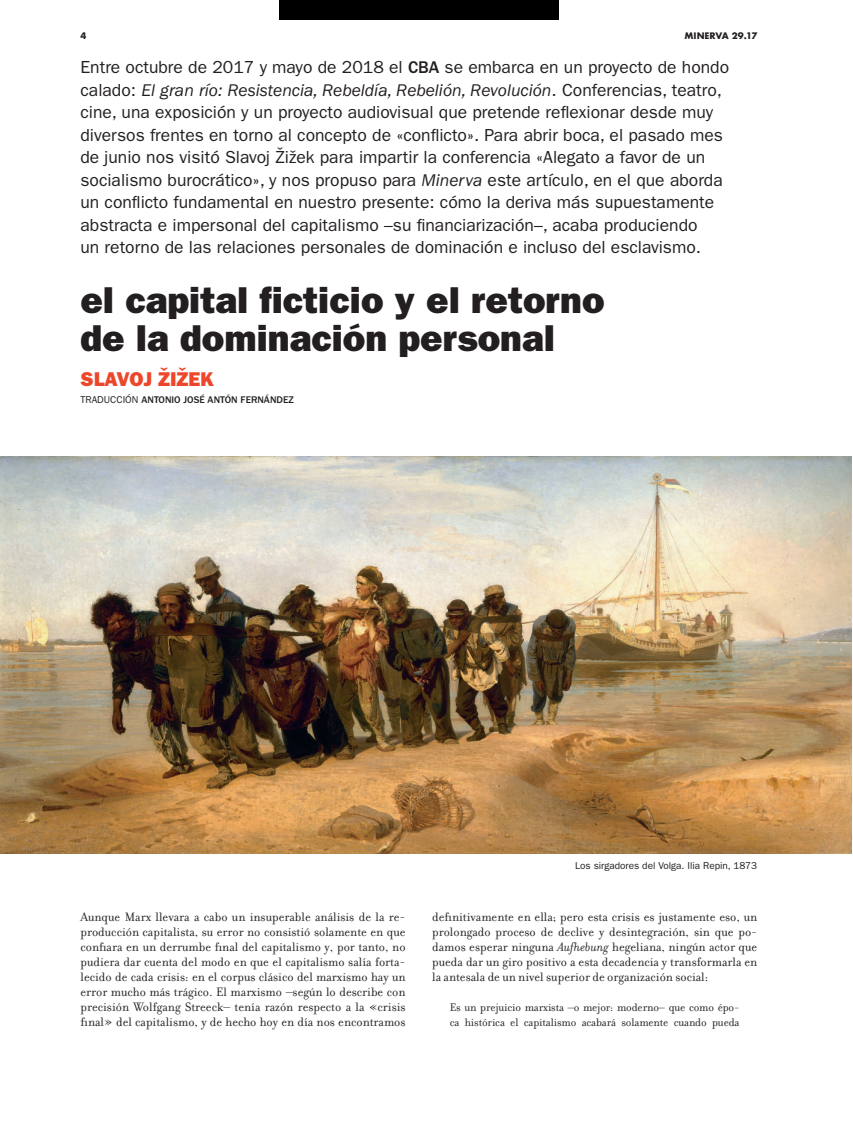
<style>
.page{position:relative;width:853px;height:1139px;background:#fff}
.page>*{position:absolute;margin:0;border:0;box-sizing:border-box;transform-origin:0 0}
.t1{font:37.5px/37.5px "ITC Franklin Gothic Std Hvy";color:#231f20}
.t2{font:20px "ITC Franklin Gothic Std Hvy";color:#ed472b}
.t3{font:17.5px/22.5px "ITC Franklin Gothic Std";color:#231f20}
.t4{font:13.12px/15px "Filosofia";color:#231f20;text-align:justify}
.t5{font:11.88px/15px "Filosofia";letter-spacing:-.01em;color:#231f20}
.t6{font:10px "ITC Franklin Gothic Std";color:#231f20}
.t7{font:500 10px "ITC Franklin Gothic Std";color:#231f20}
.t8{font:700 8.75px "Futura";color:#231f20}
.s1{font-weight:500}
.s2{font-style:italic}
.s3{font-weight:400}
</style>
<div class="page">
<div style="left:279px;top:0;width:280px;height:19px;background:#000"></div>
<img style="left:0;top:457px;width:851px;height:396px">
<p class="t8" style="left:80px;top:30px;width:7px">4</p>
<p class="t8" style="left:685px;top:30px;width:74px">MINERVA 29.17</p>
<p class="t3" style="left:80px;top:56px;width:650px">Entre octubre de 2017 y mayo de 2018 el <span class="s1">CBA</span> se embarca en un proyecto de hondo calado: <span class="s2">El gran río: Resistencia, Rebeldía, Rebelión, Revolución</span>. Conferencias, teatro, cine, una exposición y un proyecto audiovisual que pretende reflexionar desde muy diversos frentes en torno al concepto de «conflicto». Para abrir boca, el pasado mes de junio nos visitó Slavoj Žižek para impartir la conferencia «Alegato a favor de un socialismo burocrático», y nos propuso para <span class="s2">Minerva</span> este artículo, en el que aborda un conflicto fundamental en nuestro presente: cómo la deriva más supuestamente abstracta e impersonal del capitalismo –su financiarización–, acaba produciendo<br>un retorno de las relaciones personales de dominación e incluso del esclavismo.</p>
<h1 class="t1" style="left:80px;top:281px;width:526px">el capital ficticio y el retorno de la dominación personal</h1>
<h2 class="t2" style="left:80px;top:367px;width:135px">SLAVOJ ŽIŽEK</h2>
<p class="t7" style="left:80px;top:394px;width:215px"><span class="s3">TRADUCCIÓN</span> ANTONIO JOSÉ ANTÓN FERNÁNDEZ</p>
<p class="t6" style="left:575px;top:859px;width:184px">Los sirgadores del Volga. Ilia Repin, 1873</p>
<p class="t4" style="left:80px;top:909px;width:327px">Aunque Marx llevara a cabo un insuperable análisis de la re&shy;producción capitalista, su error no consistió solamente en que confiara en un derrumbe final del capitalismo y, por tanto, no pudiera dar cuenta del modo en que el capitalismo salía forta&shy;lecido de cada crisis: en el corpus clásico del marxismo hay un error mucho más trágico. El marxismo –según lo describe con precisión Wolfgang Streeck– tenía razón respecto a la «crisis final» del capitalismo, y de hecho hoy en día nos encontramos</p>
<p class="t4" style="left:432px;top:909px;width:327px">definitivamente en ella; pero esta crisis es justamente eso, un prolongado proceso de declive y desintegración, sin que po&shy;damos esperar ninguna <span class="s2">Aufhebung</span> hegeliana, ningún actor que pueda dar un giro positivo a esta decadencia y transformarla en la antesala de un nivel superior de organización social:</p>
<p class="t5" style="left:450px;top:999px;width:291px">Es un prejuicio marxista –o mejor: moderno– que como épo&shy;ca histórica el capitalismo acabará solamente cuando pueda</p>
</div>
